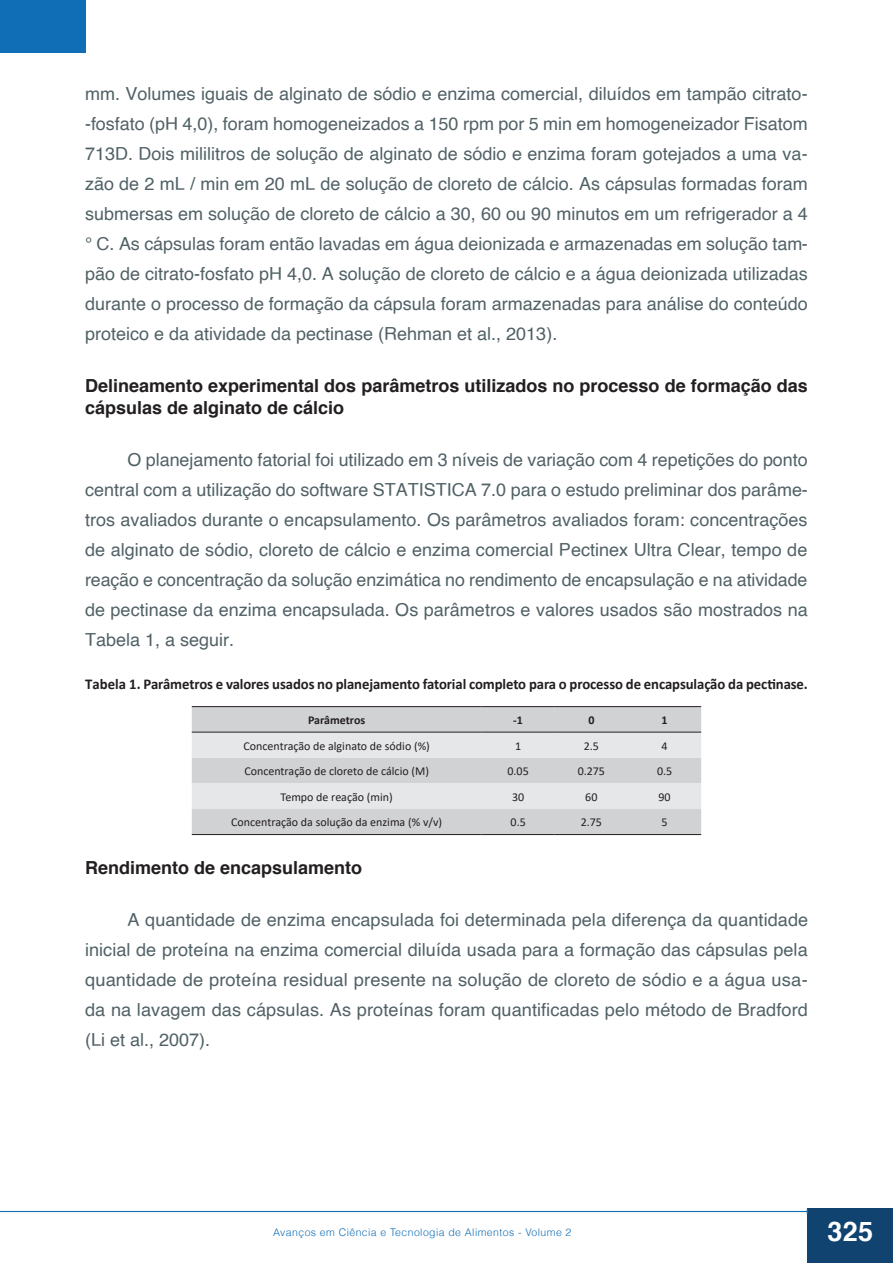
<style>
.page{position:relative;width:893px;height:1263px;background:#fff}
.page>*{position:absolute;margin:0;border:0;box-sizing:border-box;transform-origin:0 0}
.t1{font:700 27px "Helvetica";color:#fff}
._04_texto{font:18px/30px "Helvetica";color:#516166;text-align:justify}
._01_sub-titulo{font:700 18px/22.5px "Helvetica";color:#231f20}
._06_figura-quadro-ta{font:700 15px "Calibri";letter-spacing:-.005em;color:#231f20}
.Texto_Centro_Preto{font:12px "Calibri";color:#231f20}
.Texto_Centro_Preto-2{font:700 12px "Calibri";color:#231f20}
.t2{font:300 10.5px "Helvetica";letter-spacing:.04em;color:#106eb6}
</style>
<div class="page">
<div style="left:808px;top:1209px;width:85px;height:54px;background:#104370"></div>
<hr style="left:0;top:1211px;width:807px;height:1px;background:#106eb6">
<div style="left:1px;top:0;width:85px;height:52px;background:#106eb6"></div>
<div style="left:192px;top:707px;width:509px;height:127px;background:#d1d2d4"></div>
<svg style="left:192px;top:733px;width:509px;height:76px;background:#dfe0e2"></svg>
<hr style="left:192px;top:706px;width:290px;height:1px;background:#231f20">
<hr style="left:482px;top:706px;width:73px;height:1px;background:#231f20">
<hr style="left:555px;top:706px;width:73px;height:1px;background:#231f20">
<hr style="left:628px;top:706px;width:73px;height:1px;background:#231f20">
<hr style="left:192px;top:732px;width:290px;height:1px;background:#231f20">
<hr style="left:482px;top:732px;width:73px;height:1px;background:#231f20">
<hr style="left:555px;top:732px;width:73px;height:1px;background:#231f20">
<hr style="left:628px;top:732px;width:73px;height:1px;background:#231f20">
<hr style="left:192px;top:834px;width:290px;height:1px;background:#231f20">
<hr style="left:482px;top:834px;width:73px;height:1px;background:#231f20">
<hr style="left:555px;top:834px;width:73px;height:1px;background:#231f20">
<hr style="left:628px;top:834px;width:73px;height:1px;background:#231f20">
<p class="_04_texto" style="left:85px;top:79px;width:724px">mm. Volumes iguais de alginato de sódio e enzima comercial, diluídos em tampão citrato--fosfato (pH 4,0), foram homogeneizados a 150 rpm por 5 min em homogeneizador Fisatom 713D. Dois mililitros de solução de alginato de sódio e enzima foram gotejados a uma va&shy;zão de 2 mL / min em 20 mL de solução de cloreto de cálcio. As cápsulas formadas foram submersas em solução de cloreto de cálcio a 30, 60 ou 90 minutos em um refrigerador a 4 ° C. As cápsulas foram então lavadas em água deionizada e armazenadas em solução tam&shy;pão de citrato-fosfato pH 4,0. A solução de cloreto de cálcio e a água deionizada utilizadas durante o processo de formação da cápsula foram armazenadas para análise do conteúdo proteico e da atividade da pectinase (Rehman et al., 2013).</p>
<p class="_01_sub-titulo" style="left:85px;top:375px;width:724px">Delineamento experimental dos parâmetros utilizados no processo de formação das cápsulas de alginato de cálcio</p>
<p class="_04_texto" style="left:85px;top:445px;width:724px;text-indent:43px">O planejamento fatorial foi utilizado em 3 níveis de variação com 4 repetições do ponto central com a utilização do software STATISTICA 7.0 para o estudo preliminar dos parâme&shy;tros avaliados durante o encapsulamento. Os parâmetros avaliados foram: concentrações de alginato de sódio, cloreto de cálcio e enzima comercial Pectinex Ultra Clear, tempo de reação e concentração da solução enzimática no rendimento de encapsulação e na atividade de pectinase da enzima encapsulada. Os parâmetros e valores usados são mostrados na Tabela 1, a seguir.</p>
<p class="_06_figura-quadro-ta" style="left:85px;top:674px;width:724px">Tabela 1. Parâmetros e valores usados no planejamento fatorial completo para o processo de encapsulação da pectinase.</p>
<p class="Texto_Centro_Preto-2" style="left:308px;top:711px;width:59px">Parâmetros</p>
<p class="Texto_Centro_Preto-2" style="left:513px;top:711px;width:11px">-1</p>
<p class="Texto_Centro_Preto-2" style="left:588px;top:711px;width:8px">0</p>
<p class="Texto_Centro_Preto-2" style="left:661px;top:711px;width:8px">1</p>
<p class="Texto_Centro_Preto" style="left:243px;top:737px;width:188px">Concentração de alginato de sódio (%)</p>
<p class="Texto_Centro_Preto" style="left:515px;top:737px;width:8px">1</p>
<p class="Texto_Centro_Preto" style="left:584px;top:737px;width:17px">2.5</p>
<p class="Texto_Centro_Preto" style="left:661px;top:737px;width:8px">4</p>
<p class="Texto_Centro_Preto" style="left:244px;top:763px;width:186px">Concentração de cloreto de cálcio (M)</p>
<p class="Texto_Centro_Preto" style="left:508px;top:763px;width:23px">0.05</p>
<p class="Texto_Centro_Preto" style="left:578px;top:763px;width:29px">0.275</p>
<p class="Texto_Centro_Preto" style="left:657px;top:763px;width:17px">0.5</p>
<p class="Texto_Centro_Preto" style="left:281px;top:788px;width:114px">Tempo de reação (min)</p>
<p class="Texto_Centro_Preto" style="left:512px;top:788px;width:14px">30</p>
<p class="Texto_Centro_Preto" style="left:585px;top:788px;width:14px">60</p>
<p class="Texto_Centro_Preto" style="left:658px;top:788px;width:14px">90</p>
<p class="Texto_Centro_Preto" style="left:231px;top:814px;width:212px">Concentração da solução da enzima (% v/v)</p>
<p class="Texto_Centro_Preto" style="left:511px;top:814px;width:17px">0.5</p>
<p class="Texto_Centro_Preto" style="left:581px;top:814px;width:23px">2.75</p>
<p class="Texto_Centro_Preto" style="left:661px;top:814px;width:8px">5</p>
<p class="_01_sub-titulo" style="left:85px;top:857px;width:279px">Rendimento de encapsulamento</p>
<p class="_04_texto" style="left:85px;top:905px;width:725px;text-indent:43px">A quantidade de enzima encapsulada foi determinada pela diferença da quantidade inicial de proteína na enzima comercial diluída usada para a formação das cápsulas pela quantidade de proteína residual presente na solução de cloreto de sódio e a água usa&shy;da na lavagem das cápsulas. As proteínas foram quantificadas pelo método de Bradford (Li et al., 2007).</p>
<p class="t2" style="left:273px;top:1226px;width:300px">Avanços em Ciência e Tecnologia de Alimentos - Volume 2</p>
<h1 class="t1" style="left:827px;top:1210px;width:47px">325</h1>
</div>
